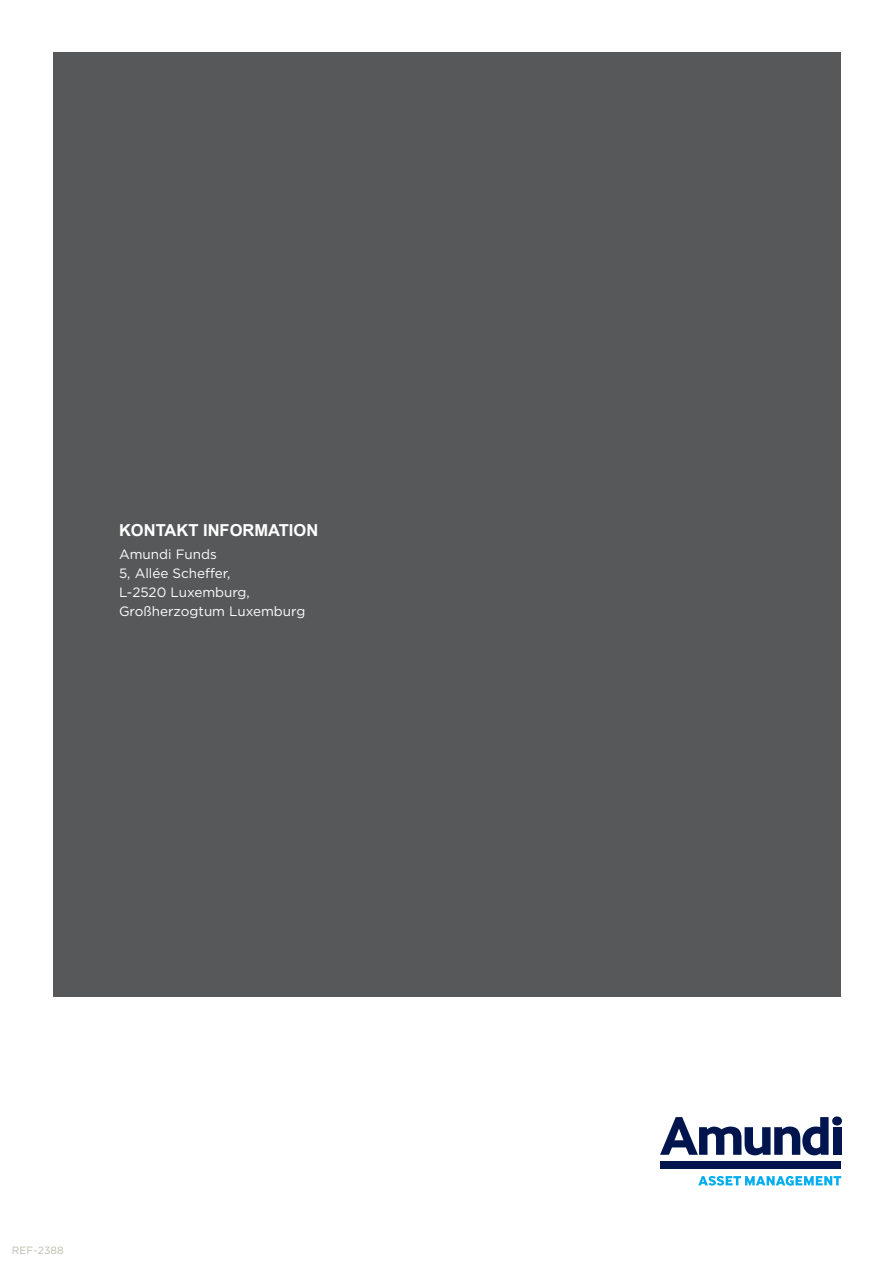
<style>
.page{position:relative;width:893px;height:1263px;background:#fff}
.page>*{position:absolute;margin:0;border:0;box-sizing:border-box;transform-origin:0 0}
.t1{font:700 16.5px "Arial";color:#fff}
.t2{font:13.5px/18.9px "Gotham";color:#fff}
.t3{font:10.5px "Gotham";color:#bcbcb0}
</style>
<div class="page">
<div style="left:53px;top:52px;width:787px;height:944px;background:#57585a"></div>
<svg style="left:660px;top:1117px;width:169px;height:38px"></svg>
<div style="left:832px;top:1116px;width:10px;height:9px;background:#00144d;border-radius:50%"></div>
<div style="left:833px;top:1127px;width:8px;height:28px;background:#00144d"></div>
<div style="left:660px;top:1162px;width:181px;height:7px;background:#00144d"></div>
<svg style="left:698px;top:1176px;width:143px;height:9px"></svg>
<p class="t1" style="left:119px;top:520px;width:201px">KONTAKT INFORMATION</p>
<p class="t2" style="left:119px;top:545px;width:188px">Amundi Funds<br>5, Allée Scheffer,<br>L-2520 Luxemburg,<br>Großherzogtum Luxemburg</p>
<p class="t3" style="left:12px;top:1243px;width:53px">REF-2388</p>
</div>
